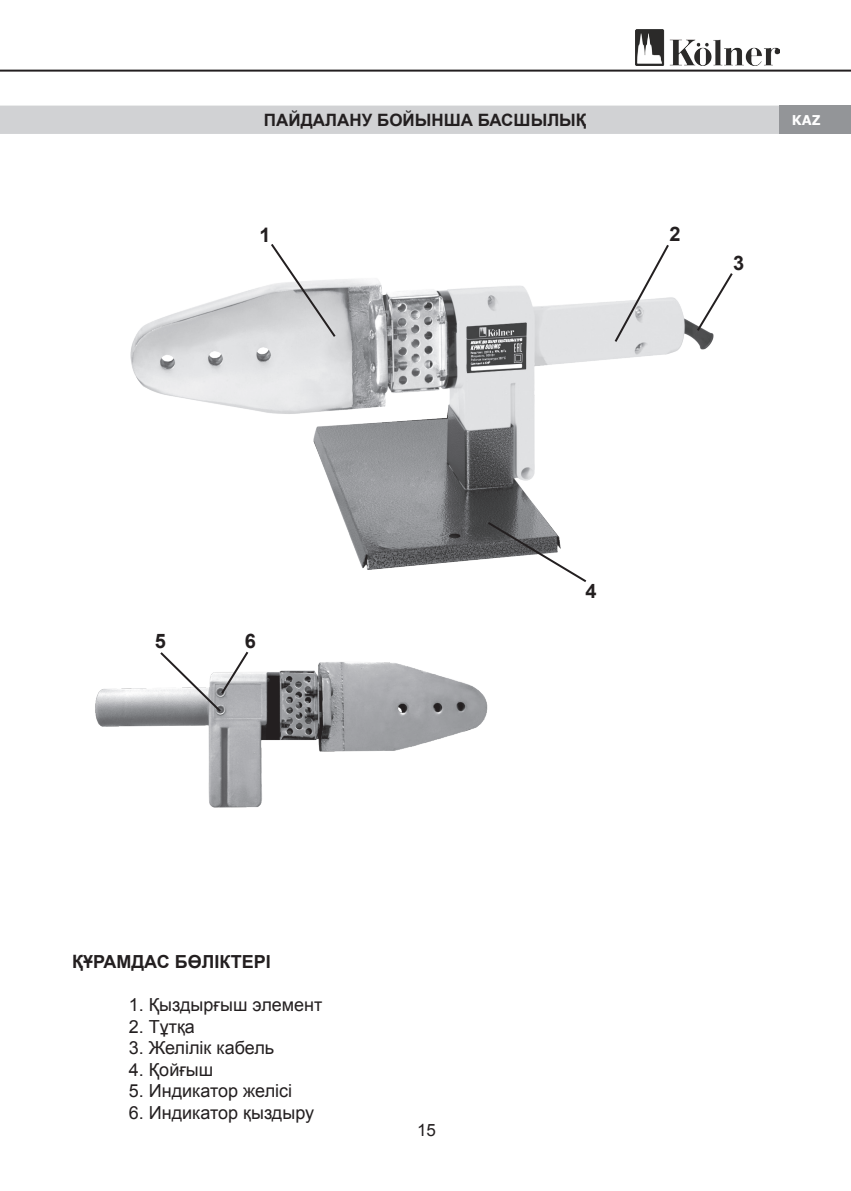
<style>
.page{position:relative;width:851px;height:1191px;background:#fff}
.page>*{position:absolute;margin:0;border:0;box-sizing:border-box;transform-origin:0 0}
.t1{font:700 20px "Arial";color:#231f20}
.t2{font:18px "Arial";color:#231f20}
.t3{font:700 18px "Arial";color:#231f20}
.t4{font:700 17px "Arial";color:#231f20}
.t5{font:17px "Arial";color:#231f20}
.t6{font:700 13.6px "Verdana";color:#fff;scale:.95 1}
</style>
<div class="page">
<div style="left:0;top:106px;width:850px;height:28px;background:#d1d2d4"></div>
<hr style="left:0;top:70px;width:850px;height:2px;background:#231f20">
<img style="left:635px;top:29px;width:144px;height:36px">
<div style="left:778px;top:106px;width:72px;height:28px;background:#939598"></div>
<img style="left:130px;top:279px;width:584px;height:291px">
<svg style="left:695px;top:273px;width:38px;height:60px"></svg>
<svg style="left:485px;top:520px;width:103px;height:62px"></svg>
<svg style="left:612px;top:245px;width:58px;height:99px"></svg>
<svg style="left:269px;top:244px;width:68px;height:95px"></svg>
<img style="left:95px;top:662px;width:393px;height:146px">
<svg style="left:158px;top:651px;width:92px;height:63px"></svg>
<p class="t4" style="left:264px;top:108px;width:324px">ПАЙДАЛАНУ БОЙЫНША БАСШЫЛЫҚ</p>
<p class="t6" style="left:791px;top:110px;width:32px">KAZ</p>
<p class="t1" style="left:259px;top:222px;width:13px">1</p>
<p class="t1" style="left:669px;top:221px;width:13px">2</p>
<p class="t1" style="left:733px;top:250px;width:13px">3</p>
<p class="t1" style="left:155px;top:627px;width:13px">5</p>
<p class="t1" style="left:244px;top:627px;width:13px">6</p>
<p class="t3" style="left:72px;top:949px;width:200px">ҚҰРАМДАС БӨЛІКТЕРІ</p>
<p class="t2" style="left:129px;top:992px;width:195px">1. Қыздырғыш элемент</p>
<p class="t2" style="left:129px;top:1014px;width:68px">2. Тұтқа</p>
<p class="t2" style="left:129px;top:1036px;width:147px">3. Желілік кабель</p>
<p class="t2" style="left:129px;top:1057px;width:86px">4. Қойғыш</p>
<p class="t2" style="left:129px;top:1079px;width:165px">5. Индикатор желісі</p>
<p class="t2" style="left:129px;top:1100px;width:187px">6. Индикатор қыздыру</p>
<p class="t5" style="left:417px;top:1118px;width:20px">15</p>
<p class="t1" style="left:585px;top:577px;width:13px">4</p>
</div>
